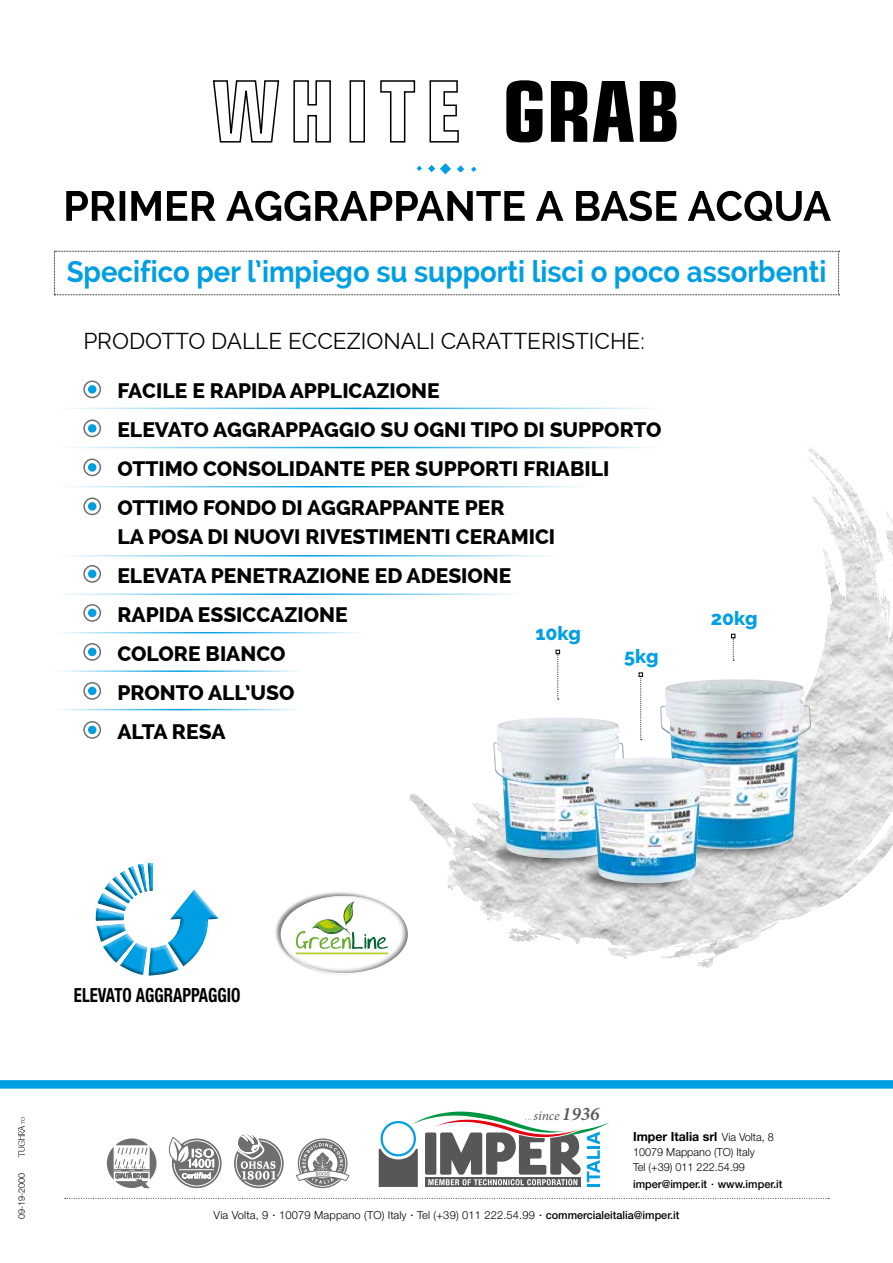
<style>
.page{position:relative;width:893px;height:1263px;background:#fff}
.page>*{position:absolute;margin:0;border:0;box-sizing:border-box;transform-origin:0 0}
.t1{font:700 30px "Raleway";color:#009fe3;scale:.92 1}
.t2{font:22.5px "Raleway";color:#000}
.t3{font:800 21px/39px "Raleway";color:#000}
.t4{font:700 condensed 19.5px "Helvetica Neue";color:#000;scale:.86 1}
.t5{font:800 19.5px "Raleway";color:#009fe3}
.t6{font:italic 13.35px "Minion Pro";letter-spacing:-.01em;color:#575756}
.t7{font:700 12.6px "Helvetica Neue";color:#000}
.t8{font:300 11.1px/15px "Helvetica Neue";color:#000}
.t9{font:500 11.1px "Helvetica Neue";color:#000}
.t10{font:300 9px "Helvetica Neue";color:#000}
.s1{font-weight:600;font-size:19.2px}
.s2{font-weight:500}
</style>
<div class="page">
<hr style="left:54px;top:670px;width:248px;height:2px;background:#009fe3">
<hr style="left:54px;top:709px;width:248px;height:1px;background:#009fe3">
<div style="left:0;top:1080px;width:893px;height:9px;background:#009fe3"></div>
<svg style="left:54px;top:251px;width:786px;height:44px"></svg>
<div style="left:274px;top:891px;width:134px;height:85px;background:#000;opacity:.5"></div>
<div style="left:279px;top:893px;width:130px;height:81px;background:#000;opacity:.6"></div>
<svg style="left:280px;top:895px;width:128px;height:80px"></svg>
<img style="left:286px;top:932px;width:113px;height:29px">
<hr style="left:54px;top:408px;width:608px;height:1px;background:#009fe3">
<hr style="left:54px;top:447px;width:608px;height:1px;background:#009fe3">
<hr style="left:54px;top:486px;width:533px;height:1px;background:#009fe3">
<div style="left:95px;top:863px;width:126px;height:114px;background:#000;opacity:.4"></div>
<hr style="left:54px;top:555px;width:506px;height:1px;background:#009fe3">
<hr style="left:54px;top:593px;width:466px;height:2px;background:#009fe3">
<hr style="left:54px;top:632px;width:308px;height:1px;background:#009fe3">
<svg style="left:18px;top:1117px;width:7px;height:40px"></svg>
<svg style="left:65px;top:1198px;width:764px;height:1px"></svg>
<svg style="left:107px;top:1138px;width:49px;height:50px"></svg>
<svg style="left:234px;top:1134px;width:48px;height:53px"></svg>
<svg style="left:168px;top:1137px;width:52px;height:50px"></svg>
<svg style="left:296px;top:1140px;width:54px;height:47px"></svg>
<svg style="left:379px;top:1111px;width:231px;height:76px"></svg>
<svg style="left:84px;top:381px;width:16px;height:16px"></svg>
<div style="left:83px;top:380px;width:18px;height:18px;border:2px solid #706f6f;border-radius:50%"></div>
<div style="left:88px;top:385px;width:8px;height:9px;background:#009fe3;border-radius:50%"></div>
<svg style="left:84px;top:420px;width:16px;height:16px"></svg>
<div style="left:83px;top:419px;width:18px;height:18px;border:2px solid #706f6f;border-radius:50%"></div>
<div style="left:88px;top:424px;width:8px;height:9px;background:#009fe3;border-radius:50%"></div>
<svg style="left:84px;top:459px;width:16px;height:16px"></svg>
<div style="left:83px;top:458px;width:18px;height:18px;border:2px solid #706f6f;border-radius:50%"></div>
<div style="left:88px;top:463px;width:8px;height:9px;background:#009fe3;border-radius:50%"></div>
<svg style="left:84px;top:498px;width:16px;height:16px"></svg>
<div style="left:83px;top:497px;width:18px;height:18px;border:2px solid #706f6f;border-radius:50%"></div>
<div style="left:88px;top:502px;width:8px;height:9px;background:#009fe3;border-radius:50%"></div>
<svg style="left:84px;top:566px;width:16px;height:16px"></svg>
<div style="left:83px;top:565px;width:18px;height:18px;border:2px solid #706f6f;border-radius:50%"></div>
<div style="left:88px;top:570px;width:8px;height:8px;background:#009fe3;border-radius:50%"></div>
<svg style="left:84px;top:605px;width:16px;height:16px"></svg>
<div style="left:83px;top:604px;width:18px;height:18px;border:2px solid #706f6f;border-radius:50%"></div>
<div style="left:88px;top:609px;width:8px;height:8px;background:#009fe3;border-radius:50%"></div>
<svg style="left:84px;top:644px;width:16px;height:16px"></svg>
<div style="left:83px;top:643px;width:18px;height:18px;border:2px solid #706f6f;border-radius:50%"></div>
<div style="left:88px;top:648px;width:8px;height:8px;background:#009fe3;border-radius:50%"></div>
<svg style="left:84px;top:683px;width:16px;height:16px"></svg>
<div style="left:83px;top:682px;width:18px;height:18px;border:2px solid #706f6f;border-radius:50%"></div>
<div style="left:88px;top:687px;width:8px;height:8px;background:#009fe3;border-radius:50%"></div>
<svg style="left:84px;top:722px;width:16px;height:16px"></svg>
<div style="left:83px;top:721px;width:18px;height:18px;border:2px solid #706f6f;border-radius:50%"></div>
<div style="left:88px;top:726px;width:8px;height:8px;background:#009fe3;border-radius:50%"></div>
<svg style="left:408px;top:408px;width:485px;height:560px"></svg>
<img style="left:808px;top:449px;width:56px;height:84px">
<div style="left:662px;top:826px;width:126px;height:35px;background:#000;opacity:.55"></div>
<div style="left:488px;top:837px;width:117px;height:34px;background:#000;opacity:.55"></div>
<img style="left:493px;top:717px;width:131px;height:142px">
<img style="left:660px;top:679px;width:151px;height:171px">
<svg style="left:639px;top:672px;width:4px;height:68px"></svg>
<svg style="left:556px;top:650px;width:4px;height:50px"></svg>
<svg style="left:731px;top:634px;width:4px;height:27px"></svg>
<div style="left:580px;top:861px;width:110px;height:33px;background:#000;opacity:.55"></div>
<img style="left:588px;top:757px;width:118px;height:126px">
<svg style="left:66px;top:191px;width:765px;height:30px"></svg>
<svg style="left:506px;top:80px;width:171px;height:62px"></svg>
<svg style="left:212px;top:80px;width:247px;height:63px"></svg>
<svg style="left:416px;top:163px;width:61px;height:12px"></svg>
<h1 class="t1" style="left:67px;top:255px;width:827px">Specifico per l’impiego su supporti lisci o poco assorbenti</h1>
<p class="t2" style="left:83px;top:328px;width:563px">PRODOTTO DALLE ECCEZIONALI CARATTERISTICHE:</p>
<p class="t3" style="left:117px;top:371px;width:546px">FACILE E RAPIDA APPLICAZIONE<br>ELEVATO AGGRAPPAGGIO SU OGNI TIPO DI SUPPORTO OTTIMO CONSOLIDANTE PER SUPPORTI FRIABILI OTTIMO FONDO DI AGGRAPPANTE PER</p>
<p class="t3" style="left:117px;top:517px;width:439px">LA POSA DI NUOVI RIVESTIMENTI CERAMICI<br>ELEVATA PENETRAZIONE ED ADESIONE<br>RAPIDA ESSICCAZIONE<br>COLORE BIANCO<br>PRONTO ALL’USO<br>ALTA RESA</p>
<p class="t5" style="left:535px;top:622px;width:47px">10kg</p>
<p class="t5" style="left:624px;top:645px;width:36px">5kg</p>
<p class="t5" style="left:711px;top:606px;width:48px">20kg</p>
<p class="t10" style="left:16px;top:1219px;width:48px;rotate:-90deg">09-19-2000</p>
<p class="t4" style="left:74px;top:983px;width:195px">ELEVATO AGGRAPPAGGIO</p>
<p class="t6" style="left:534px;top:1106px;width:67px">since <span class="s1">1936</span></p>
<p class="t7" style="left:633px;top:1129px;width:86px">Imper Italia srl</p>
<p class="t8" style="left:633px;top:1129px;width:142px;text-indent:89px">Via Volta, 8<br>10079 Mappano (TO) Italy<br>Tel (+39) 011 222.54.99</p>
<p class="t9" style="left:633px;top:1177px;width:151px">imper@imper.it <sup>•</sup> www.imper.it</p>
<p class="t8" style="left:214px;top:1208px;width:467px">Via Volta, 9 <sup>•</sup> 10079 Mappano (TO) Italy <sup>•</sup> Tel (+39) 011 222.54.99 <sup>•</sup> <span class="s2">commercialeitalia@imper.it</span></p>
</div>
